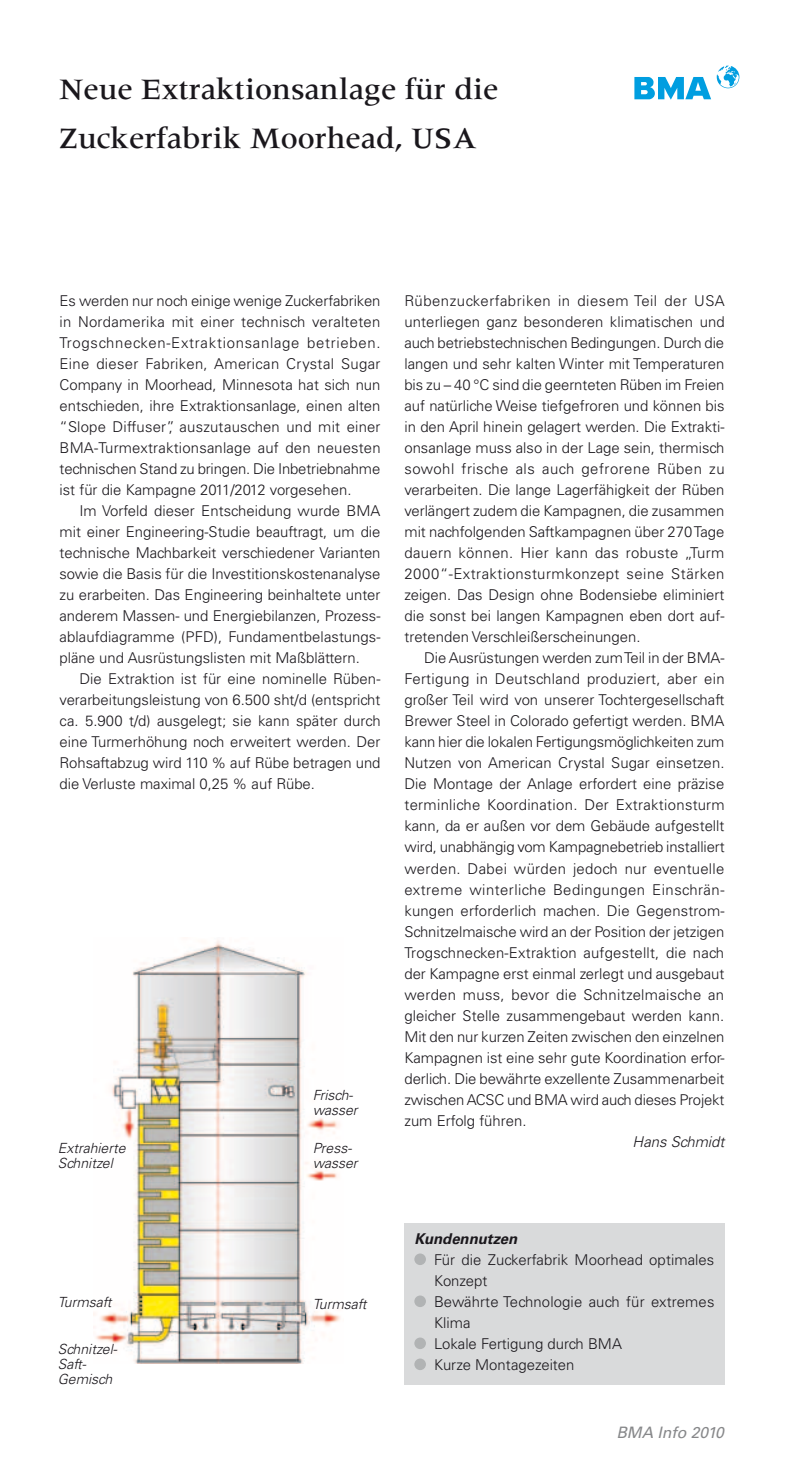
<style>
.page{position:relative;width:794px;height:1474px;background:#fff}
.page>*{position:absolute;margin:0;border:0;box-sizing:border-box;transform-origin:0 0}
.t1{font:500 30.62px/49px "Meridien LT Std";color:#1a171c}
.t2{font:italic 15.75px "Univers LT Std";color:#87888a}
.t3{font:300 14.88px/21px "Univers LT Std";color:#1a171c;text-align:justify}
.t4{font:italic 700 14.88px "Univers LT Std";color:#1a171c}
.t5{font:italic 300 14.88px "Univers LT Std";color:#1a171c}
.t6{font:italic 300 14px/14.9px "Univers LT Std";color:#1a171c}
</style>
<div class="page">
<svg style="left:634px;top:66px;width:105px;height:34px"></svg>
<img style="left:94px;top:940px;width:247px;height:423px">
<div style="left:404px;top:1223px;width:320px;height:161px;background:#d9dadb"></div>
<div style="left:414px;top:1253px;width:12px;height:11px;background:#b1b3b4;border-radius:50%"></div>
<div style="left:414px;top:1295px;width:12px;height:11px;background:#b1b3b4;border-radius:50%"></div>
<div style="left:414px;top:1337px;width:12px;height:11px;background:#b1b3b4;border-radius:50%"></div>
<div style="left:414px;top:1358px;width:12px;height:11px;background:#b1b3b4;border-radius:50%"></div>
<h1 class="t1" style="left:60px;top:64px;width:440px">Neue Extraktionsanlage für die<br>Zuckerfabrik Moorhead, USA</h1>
<p class="t3" style="left:60px;top:290px;width:323px">Es werden nur noch einige wenige Zuckerfabriken in Nordamerika mit einer technisch veralteten Trogschnecken-Extraktionsanlage betrieben.<br>Eine dieser Fabriken, American Crystal Sugar Company in Moorhead, Minnesota hat sich nun entschieden, ihre Extraktionsanlage, einen alten “Slope Diffuser”, auszutauschen und mit einer BMA-Turmextraktionsanlage auf den neuesten technischen Stand zu bringen. Die Inbetriebnahme ist für die Kampagne 2011/2012 vorgesehen.</p>
<p class="t3" style="left:60px;top:500px;width:322px;text-indent:20px">Im Vorfeld dieser Entscheidung wurde BMA mit einer Engineering-Studie beauftragt, um die technische Machbarkeit verschiedener Varianten sowie die Basis für die Investitionskostenanalyse zu erarbeiten. Das Engineering beinhaltete unter anderem Massen- und Energiebilanzen, Prozess&shy;ablaufdiagramme (PFD), Fundamentbelastungs&shy;pläne und Ausrüstungslisten mit Maßblättern.</p>
<p class="t3" style="left:60px;top:668px;width:323px;text-indent:20px">Die Extraktion ist für eine nominelle Rüben&shy;verarbeitungsleistung von 6.500 sht/d (entspricht ca. 5.900 t/d) ausgelegt; sie kann später durch eine Turmerhöhung noch erweitert werden. Der Rohsaftabzug wird 110 % auf Rübe betragen und die Verluste maximal 0,25 % auf Rübe.</p>
<p class="t6" style="left:58px;top:1141px;width:69px">Extrahierte<br>Schnitzel</p>
<p class="t6" style="left:313px;top:1087px;width:46px">Frisch&shy;wasser</p>
<p class="t6" style="left:313px;top:1140px;width:46px">Press&shy;wasser</p>
<p class="t3" style="left:404px;top:290px;width:322px">Rübenzuckerfabriken in diesem Teil der USA unterliegen ganz besonderen klimatischen und auch betriebstechnischen Bedingungen. Durch die langen und sehr kalten Winter mit Temperaturen bis zu – 40 °C sind die geernteten Rüben im Freien auf natürliche Weise tiefgefroren und können bis in den April hinein gelagert werden. Die Extrakti&shy;onsanlage muss also in der Lage sein, thermisch sowohl frische als auch gefrorene Rüben zu verarbeiten. Die lange Lagerfähigkeit der Rüben verlängert zudem die Kampagnen, die zusammen mit nachfolgenden Saftkampagnen über 270 Tage dauern können. Hier kann das robuste „Turm 2000“-Extraktionsturmkonzept seine Stärken zeigen. Das Design ohne Bodensiebe eliminiert die sonst bei langen Kampagnen eben dort auf&shy;tretenden Verschleißerscheinungen.</p>
<p class="t3" style="left:404px;top:647px;width:322px;text-indent:20px">Die Ausrüstungen werden zum Teil in der BMA-Fertigung in Deutschland produziert, aber ein großer Teil wird von unserer Tochtergesellschaft Brewer Steel in Colorado gefertigt werden. BMA kann hier die lokalen Fertigungsmöglichkeiten zum Nutzen von American Crystal Sugar einsetzen.<br>Die Montage der Anlage erfordert eine präzise terminliche Koordination. Der Extraktionsturm kann, da er außen vor dem Gebäude aufgestellt wird, unabhängig vom Kampagnebetrieb installiert werden. Dabei würden jedoch nur eventuelle extreme winterliche Bedingungen Einschrän&shy;kungen erforderlich machen. Die Gegenstrom-Schnitzelmaische wird an der Position der jetzigen Trogschnecken-Extraktion aufgestellt, die nach der Kampagne erst einmal zerlegt und ausgebaut werden muss, bevor die Schnitzelmaische an gleicher Stelle zusammengebaut werden kann.<br>Mit den nur kurzen Zeiten zwischen den einzelnen Kampagnen ist eine sehr gute Koordination erfor&shy;derlich. Die bewährte exzellente Zusammenarbeit zwischen ACSC und BMA wird auch dieses Projekt zum Erfolg führen.</p>
<p class="t5" style="left:632px;top:1132px;width:93px">Hans Schmidt</p>
<p class="t6" style="left:58px;top:1294px;width:55px">Turmsaft</p>
<p class="t6" style="left:58px;top:1341px;width:61px">Schnitzel-<br>Saft-<br>Gemisch</p>
<p class="t6" style="left:313px;top:1296px;width:55px">Turmsaft</p>
<p class="t4" style="left:414px;top:1230px;width:104px">Kundennutzen</p>
<p class="t3" style="left:434px;top:1249px;width:282px;text-align:left">Für die Zuckerfabrik Moorhead optimales<br>Konzept<br>Bewährte Technologie auch für extremes<br>Klima<br>Lokale Fertigung durch BMA<br>Kurze Montagezeiten</p>
<p class="t2" style="left:616px;top:1423px;width:109px">BMA Info 2010</p>
</div>
